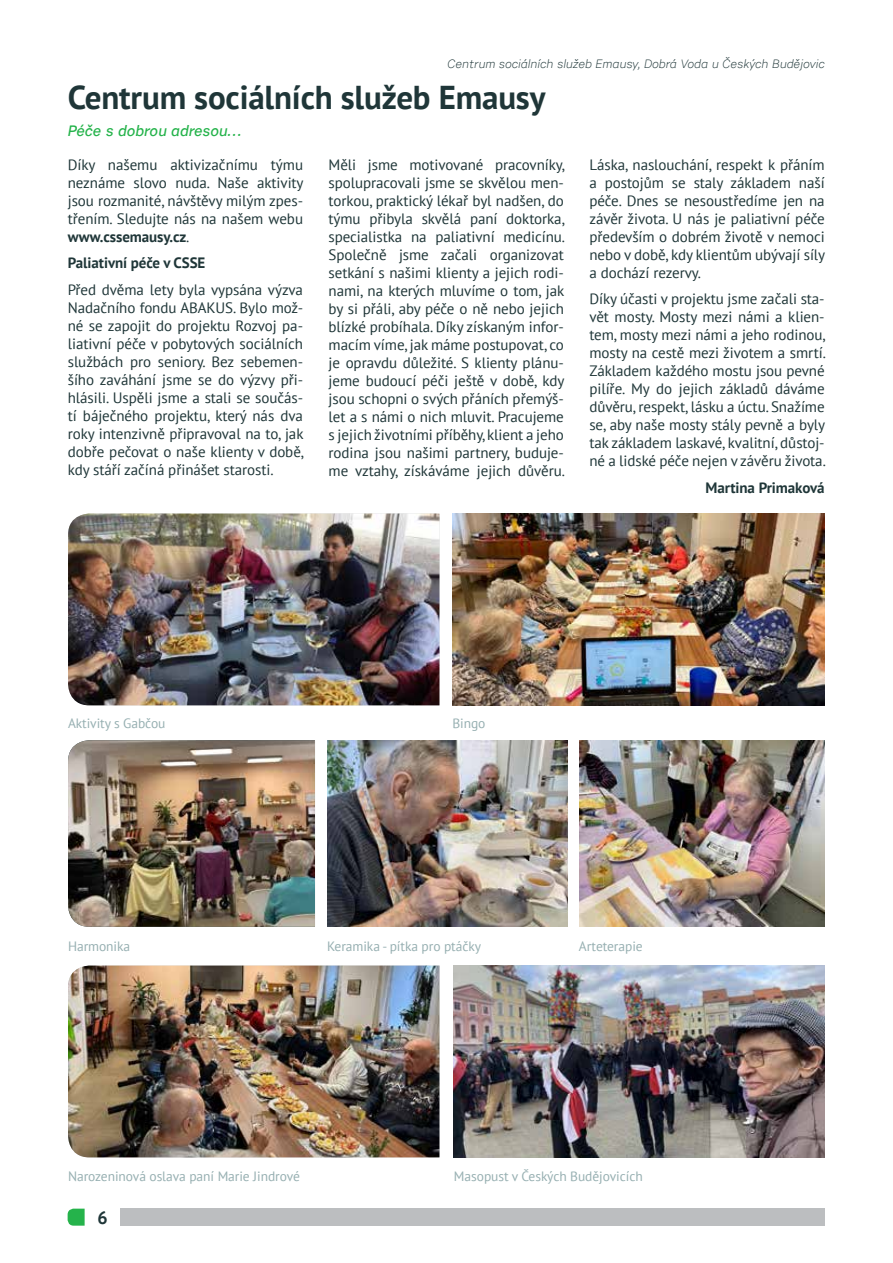
<style>
.page{position:relative;width:893px;height:1263px;background:#fff}
.page>*{position:absolute;margin:0;border:0;box-sizing:border-box;transform-origin:0 0}
.t1{font:700 33px "PT Sans";letter-spacing:-.005em;color:#1f3638}
.t2{font:700 18px "PT Sans";color:#1f3638}
.t3{font:15px/18px "PT Sans";letter-spacing:-.005em;color:#1f3638;text-align:justify}
.t4{font:700 15px "PT Sans";letter-spacing:-.005em;color:#1f3638}
.t5{font:italic 700 15px "Urban Grotesk Li Se";color:#25b34b}
.t6{font:13.5px "PT Sans";letter-spacing:-.005em;color:#96afb1}
.t7{font:italic 12px "Urban Grotesk Li Se";color:#1f3638}
.s1{font-weight:700}
</style>
<div class="page">
<svg style="left:68px;top:1208px;width:17px;height:17px"></svg>
<div style="left:121px;top:1208px;width:704px;height:17px;background:#bcbec0"></div>
<img style="left:68px;top:740px;width:247px;height:187px">
<img style="left:327px;top:740px;width:240px;height:187px">
<img style="left:579px;top:740px;width:246px;height:186px">
<img style="left:68px;top:965px;width:371px;height:192px">
<img style="left:454px;top:965px;width:371px;height:192px">
<img style="left:68px;top:513px;width:371px;height:192px">
<img style="left:452px;top:513px;width:373px;height:192px">
<p class="t7" style="left:447px;top:56px;width:379px">Centrum sociálních služeb Emausy, Dobrá Voda u Českých Budějovic</p>
<h1 class="t1" style="left:68px;top:76px;width:479px">Centrum sociálních služeb Emausy</h1>
<p class="t5" style="left:68px;top:121px;width:176px">Péče s dobrou adresou…</p>
<p class="t3" style="left:68px;top:155px;width:237px">Díky našemu aktivizačnímu týmu neznáme slovo nuda. Naše aktivity jsou rozmanité, návštěvy milým zpes&shy;třením. Sledujte nás na našem webu <span class="s1">www.cssemausy.cz</span>.</p>
<p class="t4" style="left:68px;top:253px;width:139px">Paliativní péče v CSSE</p>
<p class="t3" style="left:68px;top:280px;width:238px">Před dvěma lety byla vypsána výzva Nadačního fondu ABAKUS. Bylo mož&shy;né se zapojit do projektu Rozvoj pa&shy;liativní péče v pobytových sociálních službách pro seniory. Bez sebemen&shy;šího zaváhání jsme se do výzvy při&shy;hlásili. Uspěli jsme a stali se součás&shy;tí báječného projektu, který nás dva roky intenzivně připravoval na to, jak dobře pečovat o naše klienty v době, kdy stáří začíná přinášet starosti.</p>
<p class="t3" style="left:329px;top:155px;width:238px">Měli jsme motivované pracovníky, spolupracovali jsme se skvělou men&shy;torkou, praktický lékař byl nadšen, do týmu přibyla skvělá paní doktorka, specialistka na paliativní medicínu.<br>Společně jsme začali organizovat setkání s našimi klienty a jejich rodi&shy;nami, na kterých mluvíme o tom, jak by si přáli, aby péče o ně nebo jejich blízké probíhala. Díky získaným infor&shy;macím víme, jak máme postupovat, co je opravdu důležité. S klienty plánu&shy;jeme budoucí péči ještě v době, kdy jsou schopni o svých přáních přemýš&shy;let a s námi o nich mluvit. Pracujeme s jejich životními příběhy, klient a jeho rodina jsou našimi partnery, buduje&shy;me vztahy, získáváme jejich důvěru.</p>
<p class="t3" style="left:589px;top:155px;width:237px">Láska, naslouchání, respekt k přáním a postojům se staly základem naší péče. Dnes se nesoustředíme jen na závěr života. U nás je paliativní péče především o dobrém životě v nemoci nebo v době, kdy klientům ubývají síly a dochází rezervy.</p>
<p class="t3" style="left:589px;top:290px;width:238px">Díky účasti v projektu jsme začali sta&shy;vět mosty. Mosty mezi námi a klien&shy;tem, mosty mezi námi a jeho rodinou, mosty na cestě mezi životem a smrtí.<br>Základem každého mostu jsou pevné pilíře. My do jejich základů dáváme důvěru, respekt, lásku a úctu. Snažíme se, aby naše mosty stály pevně a byly tak základem laskavé, kvalitní, důstoj&shy;né a lidské péče nejen v závěru života.</p>
<p class="t4" style="left:705px;top:477px;width:121px">Martina Primaková</p>
<p class="t6" style="left:68px;top:715px;width:99px">Aktivity s Gabčou</p>
<p class="t6" style="left:452px;top:715px;width:35px">Bingo</p>
<p class="t6" style="left:68px;top:938px;width:64px">Harmonika</p>
<p class="t6" style="left:327px;top:938px;width:155px">Keramika - pítka pro ptáčky</p>
<p class="t6" style="left:579px;top:938px;width:65px">Arteterapie</p>
<p class="t6" style="left:68px;top:1167px;width:233px">Narozeninová oslava paní Marie Jindrové</p>
<p class="t6" style="left:454px;top:1167px;width:190px">Masopust v Českých Budějovicích</p>
<p class="t2" style="left:98px;top:1206px;width:12px">6</p>
</div>
